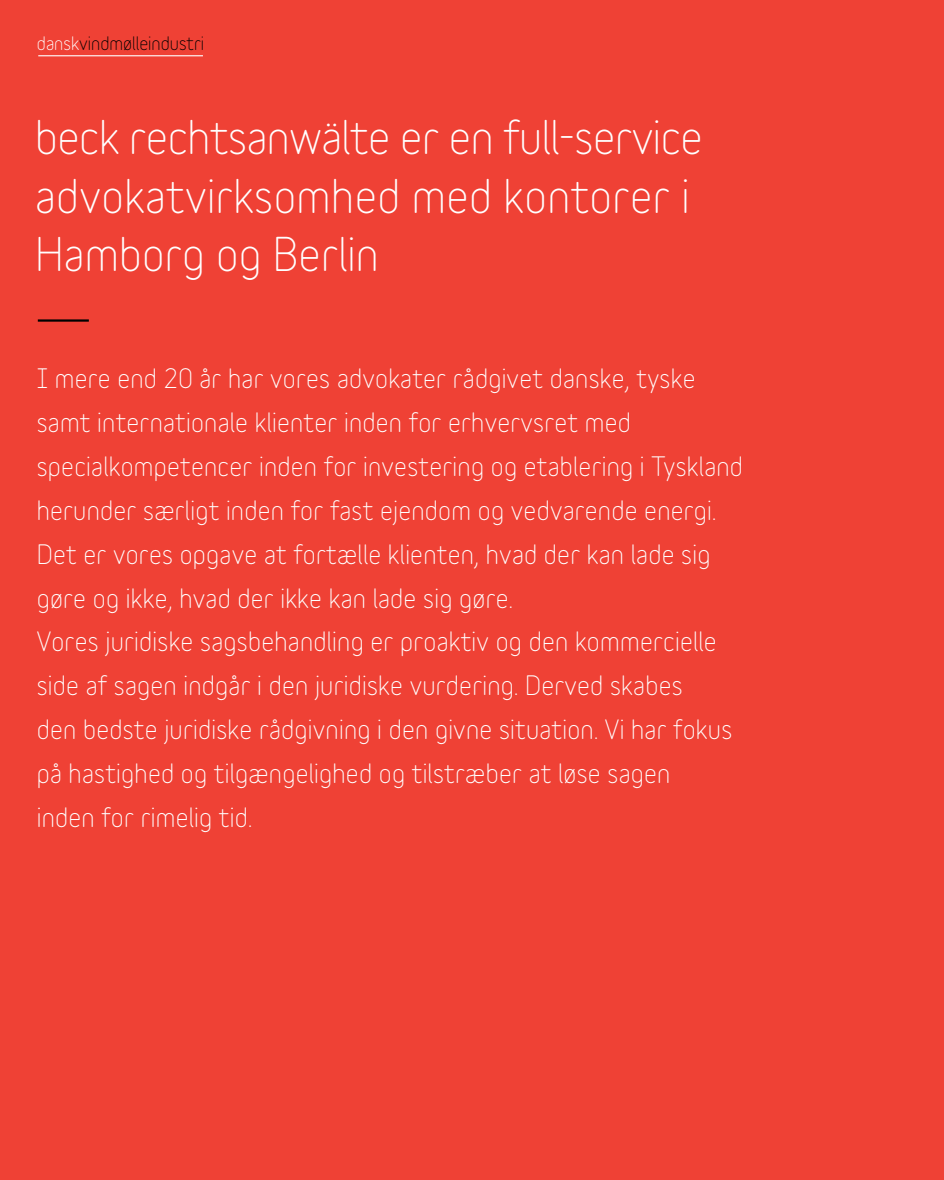
<style>
.page{position:relative;width:944px;height:1180px;background:#ef4135}
.page>*{position:absolute;margin:0;border:0;box-sizing:border-box;transform-origin:0 0}
.t1{font:45px/58.5px "Variable";letter-spacing:.005em;color:#fff}
.t2{font:25.88px/43.9px "Variable";letter-spacing:.01em;color:#fff}
.t3{font:18px "Variable";color:#000}
.s1{color:#fff}
</style>
<div class="page">
<hr style="left:38px;top:55px;width:165px;height:1px;background:#fff">
<hr style="left:38px;top:319px;width:51px;height:3px;background:#000">
<p class="t3" style="left:37px;top:32px;width:169px"><span class="s1">dansk</span>vindmølleindustri</p>
<h1 class="t1" style="left:35px;top:107px;width:669px">beck rechtsanwälte er en full-service advokatvirksomhed med kontorer i<br>Hamborg og Berlin</h1>
<p class="t2" style="left:37px;top:356px;width:708px">I mere end 20 år har vores advokater rådgivet danske, tyske samt internationale klienter inden for erhvervsret med specialkompetencer inden for investering og etablering i Tyskland herunder særligt inden for fast ejendom og vedvarende energi.<br>Det er vores opgave at fortælle klienten, hvad der kan lade sig gøre og ikke, hvad der ikke kan lade sig gøre.<br>Vores juridiske sagsbehandling er proaktiv og den kommercielle side af sagen indgår i den juridiske vurdering. Derved skabes<br>den bedste juridiske rådgivning i den givne situation. Vi har fokus på hastighed og tilgængelighed og tilstræber at løse sagen<br>inden for rimelig tid.</p>
</div>
